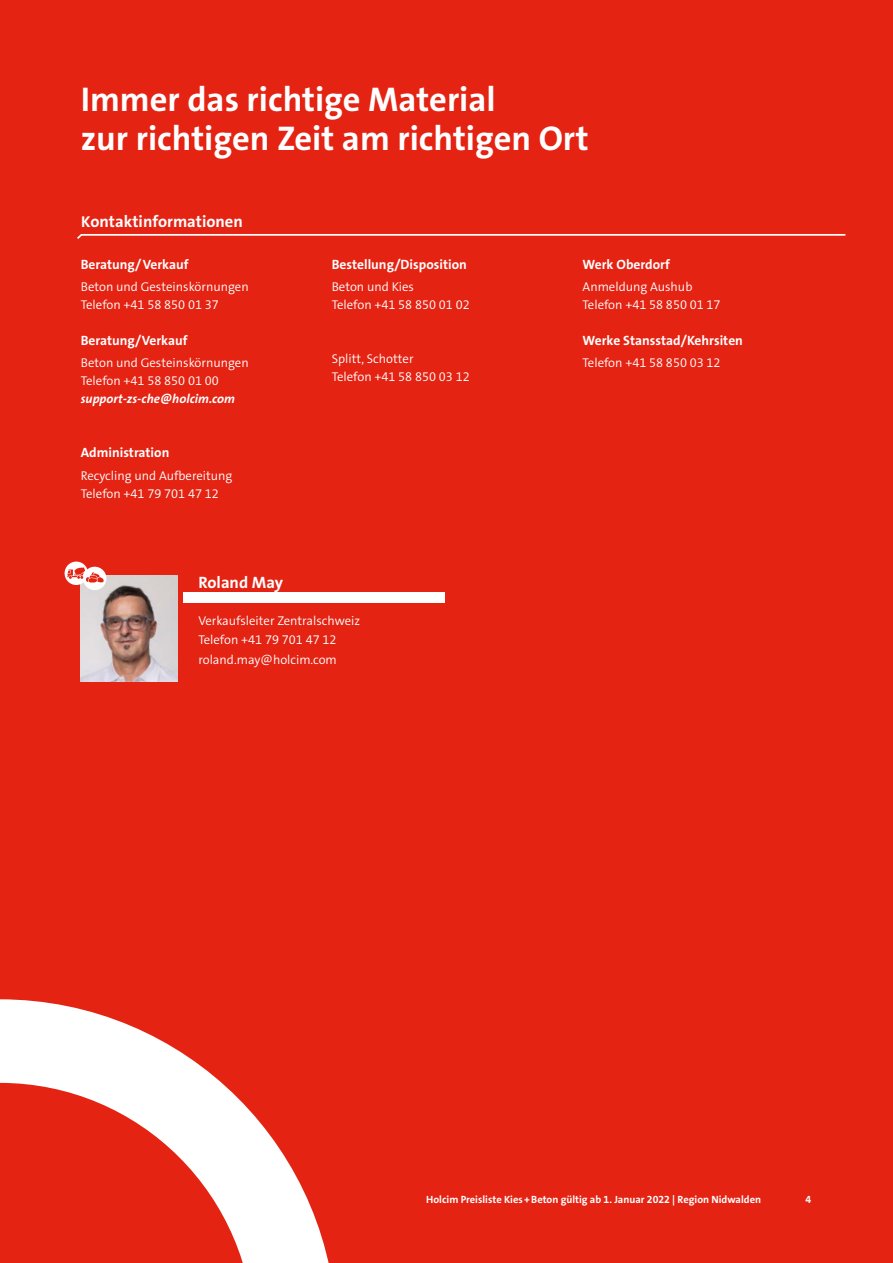
<style>
.page{position:relative;width:893px;height:1263px;background:#e42313}
.page>*{position:absolute;margin:0;border:0;box-sizing:border-box;transform-origin:0 0}
.t1{font:34.5px/39px "The Sans LP7 Bld";color:#fff}
.t2{font:16.5px "The Sans LP7 Bld";color:#fff}
.t3{font:13.5px "The Sans LP7 Bld";color:#fff}
.t4{font:12.75px/18px "The Sans LP4 Se Lig";color:#fff}
.t5{font:12.75px "The Sans LP7 Bld IT";color:#fff}
.t6{font:10.5px "The Sans LP7 Bld";color:#fff}
.s1{font-size:15.75px}
</style>
<div class="page">
<svg style="left:0;top:999px;width:329px;height:264px"></svg>
<svg style="left:77px;top:234px;width:769px;height:5px"></svg>
<div style="left:184px;top:592px;width:260px;height:10px;background:#fff"></div>
<img style="left:81px;top:576px;width:96px;height:106px">
<div style="left:65px;top:562px;width:23px;height:23px;background:#fff;border-radius:50%"></div>
<div style="left:83px;top:567px;width:23px;height:23px;background:#fff;border-radius:50%"></div>
<svg style="left:67px;top:567px;width:37px;height:15px"></svg>
<h1 class="t1" style="left:81px;top:80px;width:509px">Immer das richtige Material<br>zur richtigen Zeit am richtigen Ort</h1>
<p class="t2" style="left:81px;top:210px;width:163px"><span class="s1">K</span>ontaktinformationen</p>
<p class="t3" style="left:81px;top:255px;width:109px">Beratung/Verkauf</p>
<p class="t4" style="left:81px;top:278px;width:169px">Beton und Gesteinskörnungen<br>Telefon +41 58 850 01 37</p>
<p class="t3" style="left:81px;top:332px;width:108px">Beratung/Verkauf</p>
<p class="t4" style="left:81px;top:354px;width:169px">Beton und Gesteinskörnungen<br>Telefon +41 58 850 01 00</p>
<p class="t5" style="left:81px;top:391px;width:156px">support-zs-che@holcim.com</p>
<p class="t3" style="left:81px;top:444px;width:90px">Administration</p>
<p class="t4" style="left:81px;top:466px;width:153px">Recycling und Aufbereitung<br>Telefon +41 79 701 47 12</p>
<p class="t3" style="left:332px;top:255px;width:137px">Bestellung/Disposition</p>
<p class="t4" style="left:332px;top:278px;width:140px">Beton und Kies<br>Telefon +41 58 850 01 02</p>
<p class="t4" style="left:332px;top:350px;width:140px">Splitt, Schotter<br>Telefon +41 58 850 03 12</p>
<p class="t2" style="left:198px;top:571px;width:86px">Roland May</p>
<p class="t4" style="left:198px;top:611px;width:163px;line-height:19.5px">Verkaufsleiter Zentralschweiz<br>Telefon +41 79 701 47 12 roland.may@holcim.com</p>
<p class="t3" style="left:583px;top:255px;width:89px">Werk Oberdorf</p>
<p class="t4" style="left:583px;top:278px;width:140px">Anmeldung Aushub<br>Telefon +41 58 850 01 17</p>
<p class="t3" style="left:583px;top:332px;width:162px">Werke Stansstad/Kehrsiten</p>
<p class="t4" style="left:583px;top:354px;width:140px">Telefon +41 58 850 03 12</p>
<p class="t6" style="left:426px;top:1192px;width:336px">Holcim Preisliste Kies+Beton gültig ab 1. Januar 2022 | Region Nidwalden</p>
<p class="t6" style="left:806px;top:1192px;width:7px">4</p>
</div>
